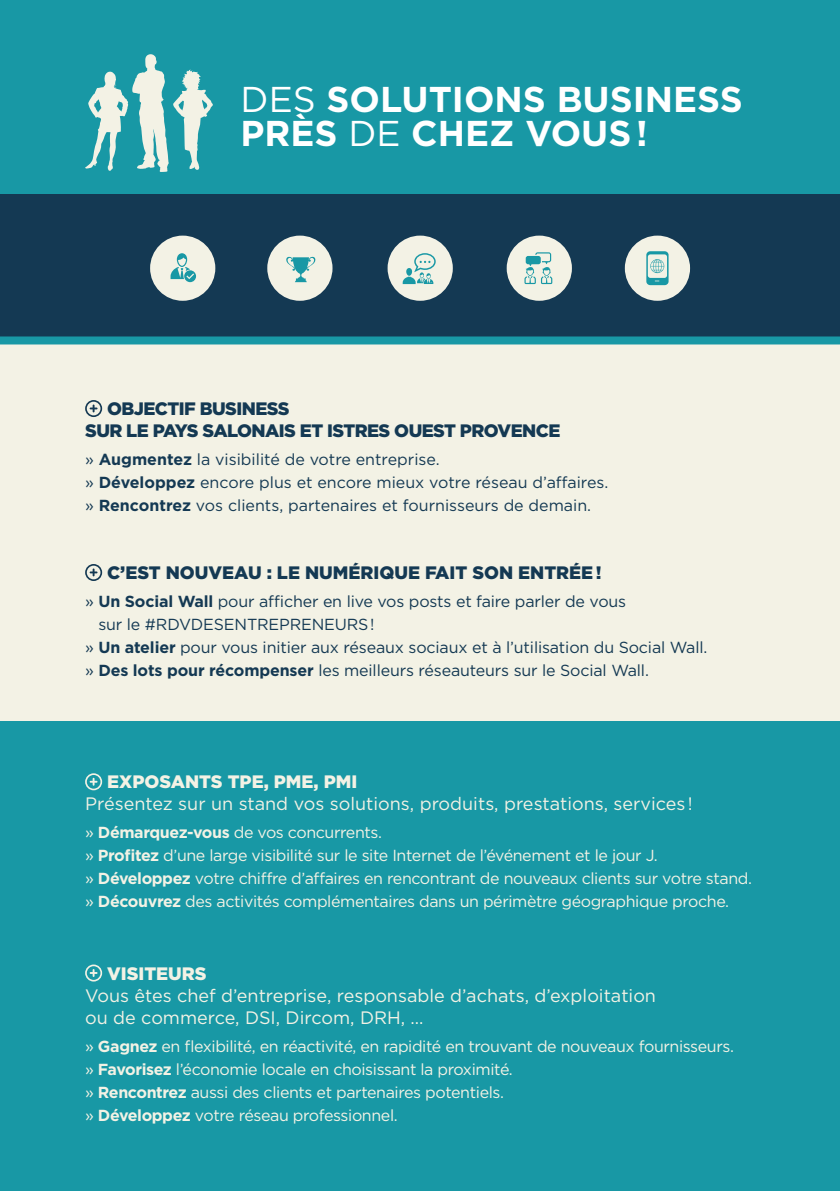
<style>
.page{position:relative;width:840px;height:1191px;background:#fff}
.page>*{position:absolute;margin:0;border:0;box-sizing:border-box;transform-origin:0 0}
.t1{font:700 35.8px/34px "Gotham";color:#fff}
.t2{font:18px/22px "Gotham";color:#f3f2e5}
.t3{font:900 18px/22px "Gotham";letter-spacing:-.03em;color:#143953}
.t4{font:900 18px "Gotham";color:#143953}
.t5{font:900 18px "Gotham";color:#f3f2e5}
.t6{font:16px/23px "Gotham";letter-spacing:-.025em;color:#f3f2e5}
.t7{font:16px/23px "Gotham";letter-spacing:-.01em;color:#143953}
.s1{font-weight:400}
.s2{font-weight:700}
</style>
<div class="page">
<div style="left:0;top:0;width:839px;height:1191px;background:#f3f2e5"></div>
<div style="left:0;top:0;width:839px;height:323px;background:#1898a5"></div>
<div style="left:0;top:721px;width:839px;height:470px;background:#1898a5"></div>
<div style="left:0;top:194px;width:839px;height:142px;background:#143953"></div>
<svg style="left:85px;top:54px;width:128px;height:118px"></svg>
<svg style="left:85px;top:564px;width:17px;height:17px"></svg>
<svg style="left:85px;top:400px;width:17px;height:17px"></svg>
<svg style="left:85px;top:773px;width:17px;height:17px"></svg>
<svg style="left:85px;top:964px;width:17px;height:17px"></svg>
<div style="left:506px;top:236px;width:65px;height:65px;background:#f3f2e5;border-radius:50%"></div>
<svg style="left:524px;top:252px;width:28px;height:32px"></svg>
<div style="left:150px;top:236px;width:65px;height:65px;background:#f3f2e5;border-radius:50%"></div>
<svg style="left:170px;top:253px;width:26px;height:29px"></svg>
<div style="left:387px;top:236px;width:65px;height:65px;background:#f3f2e5;border-radius:50%"></div>
<svg style="left:402px;top:253px;width:33px;height:31px"></svg>
<div style="left:267px;top:236px;width:65px;height:65px;background:#f3f2e5;border-radius:50%"></div>
<svg style="left:286px;top:256px;width:29px;height:26px"></svg>
<div style="left:624px;top:236px;width:65px;height:65px;background:#f3f2e5;border-radius:50%"></div>
<svg style="left:646px;top:251px;width:22px;height:34px"></svg>
<div style="left:0;top:336px;width:839px;height:8px;background:#1898a5"></div>
<h1 class="t1" style="left:240px;top:82px;width:503px"><span class="s1">DES</span> SOLUTIONS BUSINESS<br>PRÈS <span class="s1">DE</span> CHEZ VOUS !</h1>
<p class="t3" style="left:85px;top:397px;width:476px;text-indent:22px">OBJECTIF BUSINESS<br>SUR LE PAYS SALONAIS ET ISTRES OUEST PROVENCE</p>
<p class="t7" style="left:85px;top:447px;width:524px">» <span class="s2">Augmentez</span> la visibilité de votre entreprise.<br>» <span class="s2">Développez</span> encore plus et encore mieux votre réseau d’affaires. » <span class="s2">Rencontrez</span> vos clients, partenaires et fournisseurs de demain.</p>
<p class="t4" style="left:107px;top:560px;width:495px">C’EST NOUVEAU : LE NUMÉRIQUE FAIT SON ENTRÉE !</p>
<p class="t7" style="left:85px;top:589px;width:542px">» <span class="s2">Un Social Wall</span> pour afficher en live vos posts et faire parler de vous</p>
<p class="t7" style="left:98px;top:612px;width:277px">sur le #RDVDESENTREPRENEURS !</p>
<p class="t7" style="left:85px;top:635px;width:623px">» <span class="s2">Un atelier</span> pour vous initier aux réseaux sociaux et à l’utilisation du Social Wall.</p>
<p class="t7" style="left:85px;top:658px;width:565px">» <span class="s2">Des lots pour récompenser</span> les meilleurs réseauteurs sur le Social Wall.</p>
<p class="t5" style="left:107px;top:769px;width:251px">EXPOSANTS TPE, PME, PMI</p>
<p class="t2" style="left:85px;top:792px;width:609px">Présentez sur un stand vos solutions, produits, prestations, services !</p>
<p class="t6" style="left:85px;top:821px;width:668px">» <span class="s2">Démarquez-vous</span> de vos concurrents.<br>» <span class="s2">Profitez</span> d’une large visibilité sur le site Internet de l’événement et le jour J.<br>» <span class="s2">Développez</span> votre chiffre d’affaires en rencontrant de nouveaux clients sur votre stand. » <span class="s2">Découvrez</span> des activités complémentaires dans un périmètre géographique proche.</p>
<p class="t5" style="left:107px;top:960px;width:101px">VISITEURS</p>
<p class="t2" style="left:85px;top:983px;width:572px">Vous êtes chef d’entreprise, responsable d’achats, d’exploitation ou de commerce, DSI, Dircom, DRH, …</p>
<p class="t6" style="left:85px;top:1034px;width:650px">» <span class="s2">Gagnez</span> en flexibilité, en réactivité, en rapidité en trouvant de nouveaux fournisseurs. » <span class="s2">Favorisez</span> l’économie locale en choisissant la proximité.<br>» <span class="s2">Rencontrez</span> aussi des clients et partenaires potentiels.<br>» <span class="s2">Développez</span> votre réseau professionnel.</p>
</div>
